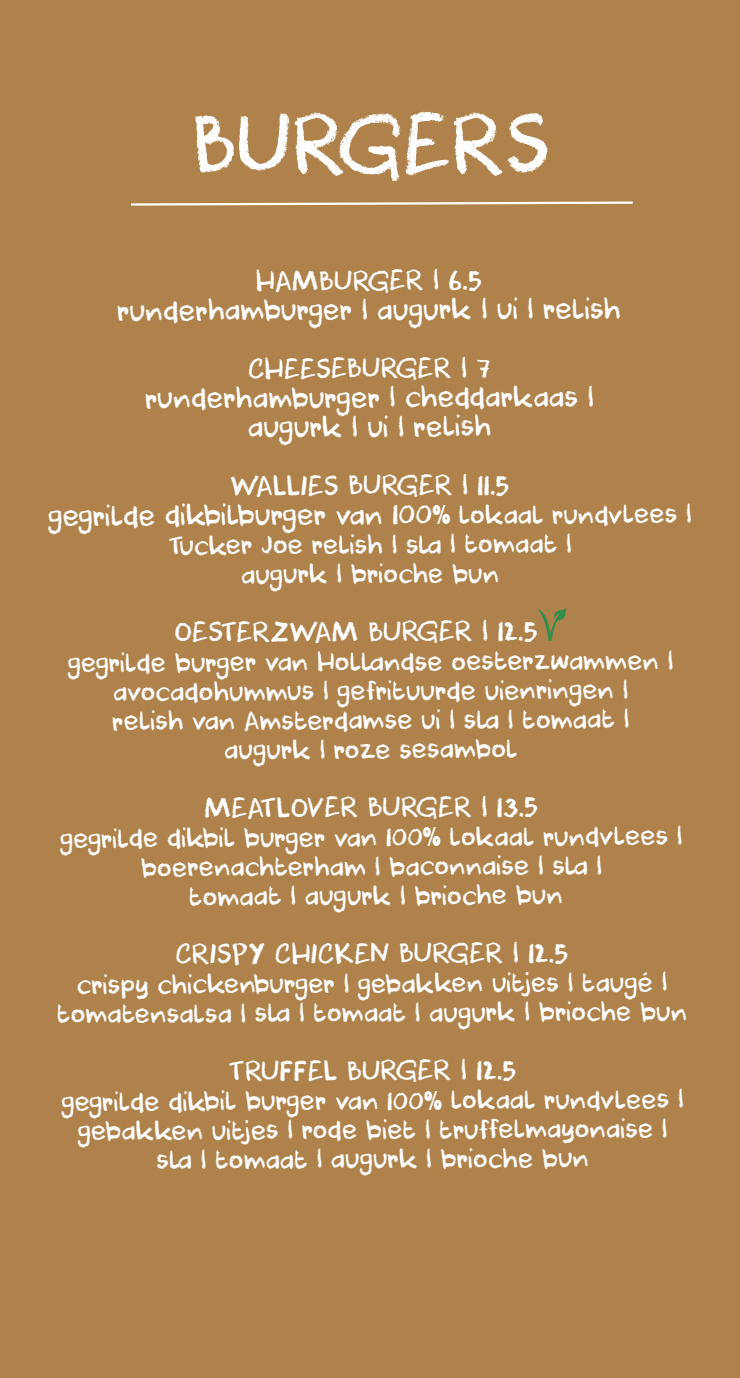
<style>
.page{position:relative;width:740px;height:1378px;background:#ae824a}
.page>*{position:absolute;margin:0;border:0;box-sizing:border-box;transform-origin:0 0}
.t1{font:81px "DK Cool Crayon";color:#fff}
.t2{font:27px "DK Cool Crayon";letter-spacing:-.005em;color:#fff}
.t3{font:24.75px "DK Cool Crayon";letter-spacing:-.005em;color:#fff}
.s1{font-family:"Gill Sans";font-weight:800;font-stretch:condensed;font-size:24.75px}
.s2{font-size:24.75px}
.s3{font-family:"Gill Sans";font-weight:800;font-stretch:condensed}
</style>
<div class="page">
<svg style="left:538px;top:608px;width:28px;height:33px"></svg>
<svg style="left:130px;top:201px;width:503px;height:5px"></svg>
<p class="t1" style="left:192px;top:94px;width:360px">BURGERS</p>
<p class="t2" style="left:256px;top:264px;width:228px">HAMBURGER | 6.5</p>
<p class="t2" style="left:117px;top:293px;width:505px">runderhamburger | augurk | ui | relish</p>
<p class="t2" style="left:248px;top:352px;width:244px">CHEESEBURGER | 7</p>
<p class="t2" style="left:145px;top:381px;width:450px">runderhamburger | cheddarkaas |</p>
<p class="t2" style="left:248px;top:410px;width:245px">augurk | ui | relish</p>
<p class="t2" style="left:230px;top:468px;width:281px">WALLIES BURGER | 11.5</p>
<p class="t2" style="left:48px;top:498px;width:645px">gegrilde dikbilburger van 100<span class="s1">%</span> <span class="s2">lokaal rundvlees |</span></p>
<p class="t3" style="left:168px;top:529px;width:405px">Tucker Joe relish | sla | tomaat |</p>
<p class="t3" style="left:241px;top:558px;width:260px">augurk | brioche bun</p>
<p class="t2" style="left:174px;top:615px;width:365px">OESTERZWAM BURGER | 12.5</p>
<p class="t3" style="left:68px;top:646px;width:607px">gegrilde burger van Hollandse oesterzwammen |</p>
<p class="t3" style="left:113px;top:675px;width:517px">avocadohummus | gefrituurde uienringen |</p>
<p class="t3" style="left:112px;top:705px;width:519px">relish van Amsterdamse ui | sla | tomaat |</p>
<p class="t3" style="left:224px;top:734px;width:295px">augurk | roze sesambol</p>
<p class="t2" style="left:204px;top:790px;width:335px">MEATLOVER BURGER | 13.5</p>
<p class="t3" style="left:60px;top:822px;width:624px">gegrilde dikbil burger van 100<span class="s3">%</span> lokaal rundvlees |</p>
<p class="t3" style="left:141px;top:851px;width:463px">boerenachterham | baconnaise | sla |</p>
<p class="t3" style="left:189px;top:880px;width:376px">tomaat | augurk | brioche bun</p>
<p class="t2" style="left:175px;top:937px;width:394px">CRISPY CHICKEN BURGER | 12.5</p>
<p class="t3" style="left:77px;top:968px;width:592px">crispy chickenburger | gebakken uitjes | taugé |</p>
<p class="t3" style="left:57px;top:997px;width:632px">tomatensalsa | sla | tomaat | augurk | brioche bun</p>
<p class="t2" style="left:228px;top:1053px;width:290px">TRUFFEL BURGER | 12.5</p>
<p class="t3" style="left:61px;top:1085px;width:624px">gegrilde dikbil burger van 100<span class="s3">%</span> lokaal rundvlees |</p>
<p class="t3" style="left:78px;top:1114px;width:591px">gebakken uitjes | rode biet | truffelmayonaise |</p>
<p class="t3" style="left:156px;top:1143px;width:434px">sla | tomaat | augurk | brioche bun</p>
</div>
